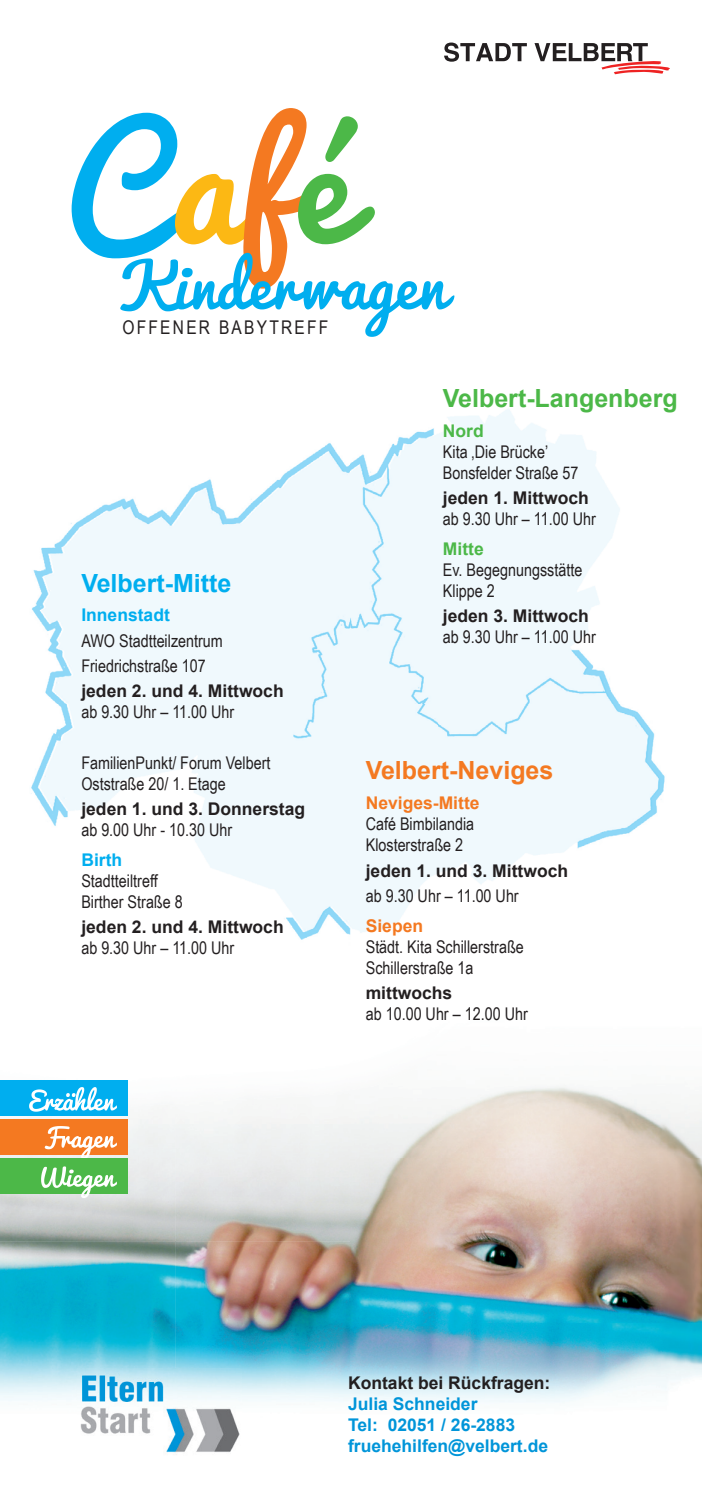
<style>
.page{position:relative;width:702px;height:1489px;background:#fff}
.page>*{position:absolute;margin:0;border:0;box-sizing:border-box;transform-origin:0 0}
.t1{font:700 25px "Arial";color:#4cb848}
.t2{font:700 25px "Arial";color:#f47921}
.t3{font:700 25px "Arial";color:#00aeef}
.t4{font:19px "Arial Narrow";letter-spacing:.12em;color:#231f20}
.t5{font:17.5px/21px "Arial Narrow";color:#231f20}
.t6{font:700 17.5px "Arial";color:#231f20}
.t7{font:700 17.5px/21px "Arial";color:#0095d9}
.t8{font:700 17.5px "Arial";color:#f47921}
.t9{font:700 17.5px "Arial";color:#00aeef}
.t10{font:700 17.5px "Arial";color:#4cb848}
</style>
<div class="page">
<img style="left:351px;top:1089px;width:175px;height:314px">
<img style="left:526px;top:1085px;width:176px;height:318px">
<img style="left:0;top:1115px;width:175px;height:286px">
<img style="left:175px;top:1110px;width:176px;height:292px">
<img style="left:77px;top:1368px;width:165px;height:85px">
<img style="left:351px;top:1089px;width:88px;height:9px">
<div style="left:0;top:1080px;width:128px;height:35px;background:#00aeef"></div>
<svg style="left:29px;top:1087px;width:88px;height:24px"></svg>
<div style="left:0;top:1119px;width:128px;height:35px;background:#f47921"></div>
<svg style="left:45px;top:1126px;width:72px;height:31px"></svg>
<div style="left:0;top:1157px;width:128px;height:36px;background:#4cb848"></div>
<svg style="left:41px;top:1166px;width:76px;height:31px"></svg>
<svg style="left:72px;top:108px;width:383px;height:229px"></svg>
<img style="left:31px;top:409px;width:634px;height:531px">
<svg style="left:444px;top:43px;width:83px;height:19px"></svg>
<svg style="left:534px;top:43px;width:136px;height:31px"></svg>
<p class="t4" style="left:122px;top:314px;width:207px">OFFENER BABYTREFF</p>
<h1 class="t3" style="left:81px;top:565px;width:152px">Velbert-Mitte</h1>
<p class="t9" style="left:81px;top:602px;width:90px">Innenstadt</p>
<p class="t5" style="left:81px;top:627px;width:143px;line-height:25.2px">AWO Stadtteilzentrum<br>Friedrichstraße 107</p>
<p class="t6" style="left:81px;top:678px;width:204px">jeden 2. und 4. Mittwoch</p>
<p class="t5" style="left:81px;top:701px;width:154px">ab 9.30 Uhr – 11.00 Uhr</p>
<p class="t5" style="left:81px;top:751px;width:191px">FamilienPunkt/ Forum Velbert<br>Oststraße 20/ 1. Etage</p>
<p class="t6" style="left:81px;top:796px;width:225px">jeden 1. und 3. Donnerstag</p>
<p class="t5" style="left:81px;top:819px;width:152px">ab 9.00 Uhr - 10.30 Uhr</p>
<p class="t9" style="left:81px;top:847px;width:42px">Birth</p>
<p class="t5" style="left:81px;top:869px;width:103px">Stadtteiltreff<br>Birther Straße 8</p>
<p class="t6" style="left:81px;top:914px;width:204px">jeden 2. und 4. Mittwoch</p>
<p class="t5" style="left:81px;top:937px;width:154px">ab 9.30 Uhr – 11.00 Uhr</p>
<h1 class="t1" style="left:443px;top:381px;width:236px">Velbert-Langenberg</h1>
<p class="t10" style="left:443px;top:418px;width:42px">Nord</p>
<p class="t5" style="left:443px;top:440px;width:137px">Kita ‚Die Brücke’<br>Bonsfelder Straße 57</p>
<p class="t6" style="left:443px;top:486px;width:147px">jeden 1. Mittwoch</p>
<p class="t5" style="left:443px;top:508px;width:154px">ab 9.30 Uhr – 11.00 Uhr</p>
<p class="t10" style="left:443px;top:536px;width:42px">Mitte</p>
<p class="t5" style="left:443px;top:558px;width:141px">Ev. Begegnungsstätte<br>Klippe 2</p>
<p class="t6" style="left:443px;top:604px;width:147px">jeden 3. Mittwoch</p>
<p class="t5" style="left:443px;top:626px;width:154px">ab 9.30 Uhr – 11.00 Uhr</p>
<h1 class="t2" style="left:366px;top:753px;width:189px">Velbert-Neviges</h1>
<p class="t8" style="left:366px;top:790px;width:115px">Neviges-Mitte</p>
<p class="t5" style="left:366px;top:812px;width:110px">Café Bimbilandia<br>Klosterstraße 2</p>
<p class="t6" style="left:366px;top:858px;width:204px">jeden 1. und 3. Mittwoch</p>
<p class="t5" style="left:366px;top:884px;width:154px">ab 9.30 Uhr – 11.00 Uhr</p>
<p class="t8" style="left:366px;top:913px;width:59px">Siepen</p>
<p class="t5" style="left:366px;top:935px;width:159px">Städt. Kita Schillerstraße<br>Schillerstraße 1a</p>
<p class="t6" style="left:366px;top:980px;width:88px">mittwochs</p>
<p class="t5" style="left:366px;top:1002px;width:163px">ab 10.00 Uhr – 12.00 Uhr</p>
<p class="t6" style="left:348px;top:1369px;width:204px">Kontakt bei Rückfragen:</p>
<p class="t7" style="left:348px;top:1392px;width:201px">Julia Schneider<br>Tel: 02051 / 26-2883 fruehehilfen@velbert.de</p>
</div>
